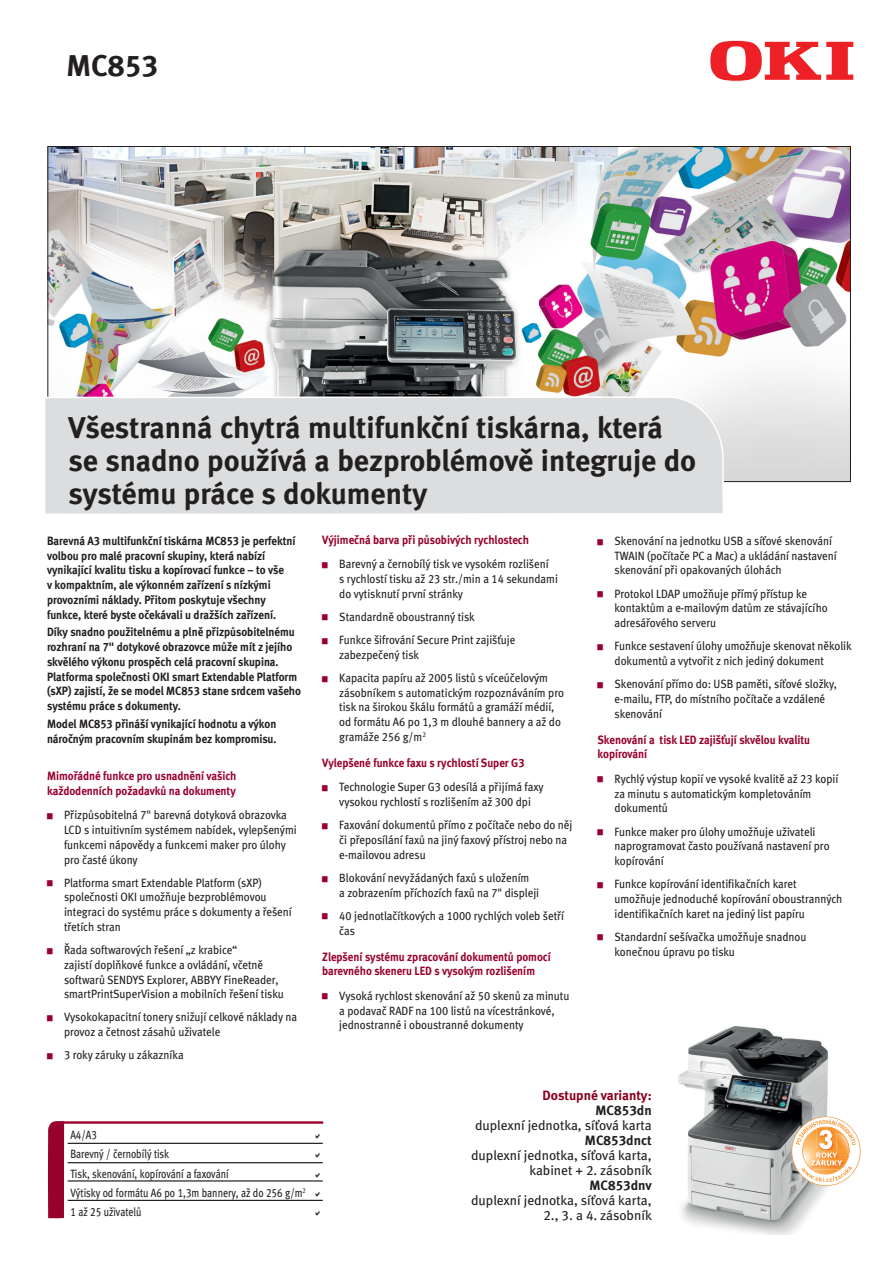
<style>
.page{position:relative;width:893px;height:1263px;background:#fff}
.page>*{position:absolute;margin:0;border:0;box-sizing:border-box;transform-origin:0 0}
.t1{font:30px/33px "Meta Bold CE Lf";color:#231f20}
.t2{font:13.5px/15px "Meta Book CELF";color:#231f20;text-align:right}
.t3{font:13.5px "Meta Bold CE Lf";color:#231f20}
.t4{font:13.5px "Meta Bold CE Lf";color:#8a011b}
.t5{font:12px/14.7px "Meta Book CELF";color:#231f20;scale:.92 1}
.t6{font:12px/14.7px "Meta Bold CE Lf";color:#231f20;scale:.92 1}
.t7{font:12px/14.7px "Meta Bold CE Lf";color:#98012d;scale:.92 1}
.t8{font:12px/19.2px "Meta Book CELF";color:#231f20;scale:.82 1}
</style>
<div class="page">
<img style="left:49px;top:148px;width:800px;height:332px">
<img style="left:678px;top:1026px;width:151px;height:209px">
<svg style="left:710px;top:41px;width:143px;height:40px"></svg>
<svg style="left:791px;top:1116px;width:70px;height:70px"></svg>
<div style="left:48px;top:1121px;width:16px;height:97px;background:#98012d"></div>
<hr style="left:55px;top:1121px;width:268px;height:3px;background:#98012d">
<hr style="left:68px;top:1143px;width:255px;height:1px;background:#231f20">
<hr style="left:68px;top:1162px;width:255px;height:1px;background:#231f20">
<hr style="left:68px;top:1180px;width:255px;height:1px;background:#231f20">
<hr style="left:68px;top:1200px;width:255px;height:1px;background:#231f20">
<div style="left:45px;top:396px;width:680px;height:118px;background:#dcdddf"></div>
<h1 class="t1" style="left:66px;top:49px;width:93px">MC853</h1>
<h1 class="t1" style="left:69px;top:411px;width:629px">Všestranná chytrá multifunkční tiskárna, která se snadno používá a bezproblémově integruje do systému práce s dokumenty</h1>
<p class="t6" style="left:47px;top:534px;width:272px">Barevná A3 multifunkční tiskárna MC853 je perfektní volbou pro malé pracovní skupiny, která nabízí vynikající kvalitu tisku a kopírovací funkce – to vše<br>v kompaktním, ale výkonném zařízení s nízkými provozními náklady. Přitom poskytuje všechny funkce, které byste očekávali u dražších zařízení.</p>
<p class="t6" style="left:47px;top:625px;width:278px">Díky snadno použitelnému a plně přizpůsobitelnému rozhraní na 7" dotykové obrazovce může mít z jejího skvělého výkonu prospěch celá pracovní skupina.<br>Platforma společnosti OKI smart Extendable Platform (sXP) zajistí, že se model MC853 stane srdcem vašeho systému práce s dokumenty.</p>
<p class="t6" style="left:47px;top:716px;width:251px">Model MC853 přináší vynikající hodnotu a výkon náročným pracovním skupinám bez kompromisu.</p>
<p class="t7" style="left:47px;top:768px;width:207px">Mimořádné funkce pro usnadnění vašich každodenních požadavků na dokumenty</p>
<p class="t5" style="left:64px;top:808px;width:254px">Přizpůsobitelná 7" barevná dotyková obrazovka LCD s intuitivním systémem nabídek, vylepšenými funkcemi nápovědy a funkcemi maker pro úlohy pro časté úkony</p>
<p class="t5" style="left:64px;top:875px;width:249px">Platforma smart Extendable Platform (sXP) společnosti OKI umožňuje bezproblémovou integraci do systému práce s dokumenty a řešení třetích stran</p>
<p class="t5" style="left:64px;top:943px;width:240px">Řada softwarových řešení „z krabice“<br>zajistí doplňkové funkce a ovládání, včetně softwarů SENDYS Explorer, ABBYY FineReader, smartPrintSuperVision a mobilních řešení tisku</p>
<p class="t5" style="left:64px;top:1010px;width:255px">Vysokokapacitní tonery snižují celkové náklady na provoz a četnost zásahů uživatele</p>
<p class="t5" style="left:64px;top:1048px;width:132px">3 roky záruky u zákazníka</p>
<p class="t8" style="left:70px;top:1125px;width:289px">A4/A3<br>Barevný / černobílý tisk<br>Tisk, skenování, kopírování a faxování<br>Výtisky od formátu A6 po 1,3m bannery, až do 256 g/m<sup>2<br></sup>1 až 25 uživatelů</p>
<p class="t7" style="left:322px;top:532px;width:226px">Výjimečná barva při působivých rychlostech</p>
<p class="t5" style="left:339px;top:557px;width:239px">Barevný a černobílý tisk ve vysokém rozlišení<br>s rychlostí tisku až 23 str./min a 14 sekundami do vytisknutí první stránky</p>
<p class="t5" style="left:339px;top:605px;width:193px;line-height:23.2px">Standardně oboustranný tisk<br>Funkce šifrování Secure Print zajišťuje</p>
<p class="t5" style="left:339px;top:643px;width:228px;line-height:23.2px">zabezpečený tisk<br>Kapacita papíru až 2005 listů s víceúčelovým</p>
<p class="t5" style="left:339px;top:685px;width:246px">zásobníkem s automatickým rozpoznáváním pro tisk na širokou škálu formátů a gramáží médií, od formátu A6 po 1,3 m dlouhé bannery a až do gramáže 256 g/m<sup>2</sup></p>
<p class="t7" style="left:322px;top:755px;width:221px">Vylepšené funkce faxu s rychlostí Super G3</p>
<p class="t5" style="left:339px;top:780px;width:224px">Technologie Super G3 odesílá a přijímá faxy vysokou rychlostí s rozlišením až 300 dpi</p>
<p class="t5" style="left:339px;top:818px;width:255px">Faxování dokumentů přímo z počítače nebo do něj či přeposílání faxů na jiný faxový přístroj nebo na e-mailovou adresu</p>
<p class="t5" style="left:339px;top:870px;width:219px">Blokování nevyžádaných faxů s uložením<br>a zobrazením příchozích faxů na 7" displeji</p>
<p class="t5" style="left:339px;top:908px;width:246px">40 jednotlačítkových a 1000 rychlých voleb šetří čas</p>
<p class="t7" style="left:322px;top:949px;width:250px">Zlepšení systému zpracování dokumentů pomocí barevného skeneru LED s vysokým rozlišením</p>
<p class="t5" style="left:339px;top:988px;width:252px">Vysoká rychlost skenování až 50 skenů za minutu a podavač RADF na 100 listů na vícestránkové, jednostranné i oboustranné dokumenty</p>
<p class="t5" style="left:614px;top:534px;width:243px">Skenování na jednotku USB a síťové skenování<br>TWAIN (počítače PC a Mac) a ukládání nastavení skenování při opakovaných úlohách</p>
<p class="t5" style="left:614px;top:586px;width:233px">Protokol LDAP umožňuje přímý přístup ke kontaktům a e-mailovým datům ze stávajícího adresářového serveru</p>
<p class="t5" style="left:614px;top:639px;width:259px">Funkce sestavení úlohy umožňuje skenovat několik dokumentů a vytvořit z nich jediný dokument</p>
<p class="t5" style="left:614px;top:677px;width:243px">Skenování přímo do: USB paměti, síťové složky, e-mailu, FTP, do místního počítače a vzdálené skenování</p>
<p class="t7" style="left:597px;top:732px;width:233px">Skenování a tisk LED zajišťují skvělou kvalitu kopírování</p>
<p class="t5" style="left:614px;top:771px;width:245px">Rychlý výstup kopií ve vysoké kvalitě až 23 kopií za minutu s automatickým kompletováním dokumentů</p>
<p class="t5" style="left:614px;top:824px;width:235px">Funkce maker pro úlohy umožňuje uživateli naprogramovat často používaná nastavení pro kopírování</p>
<p class="t5" style="left:614px;top:877px;width:249px">Funkce kopírování identifikačních karet umožňuje jednoduché kopírování oboustranných identifikačních karet na jediný list papíru</p>
<p class="t5" style="left:614px;top:929px;width:210px">Standardní sešívačka umožňuje snadnou konečnou úpravu po tisku</p>
<p class="t4" style="left:543px;top:1086px;width:111px">Dostupné varianty:</p>
<p class="t3" style="left:596px;top:1101px;width:58px">MC853dn</p>
<p class="t2" style="left:475px;top:1117px;width:178px">duplexní jednotka, síťová karta</p>
<p class="t3" style="left:585px;top:1131px;width:68px">MC853dnct</p>
<p class="t2" style="left:471px;top:1147px;width:182px">duplexní jednotka, síťová karta, kabinet + 2. zásobník</p>
<p class="t3" style="left:589px;top:1176px;width:64px">MC853dnv</p>
<p class="t2" style="left:471px;top:1192px;width:182px">duplexní jednotka, síťová karta,<br>2., 3. a 4. zásobník</p>
</div>
